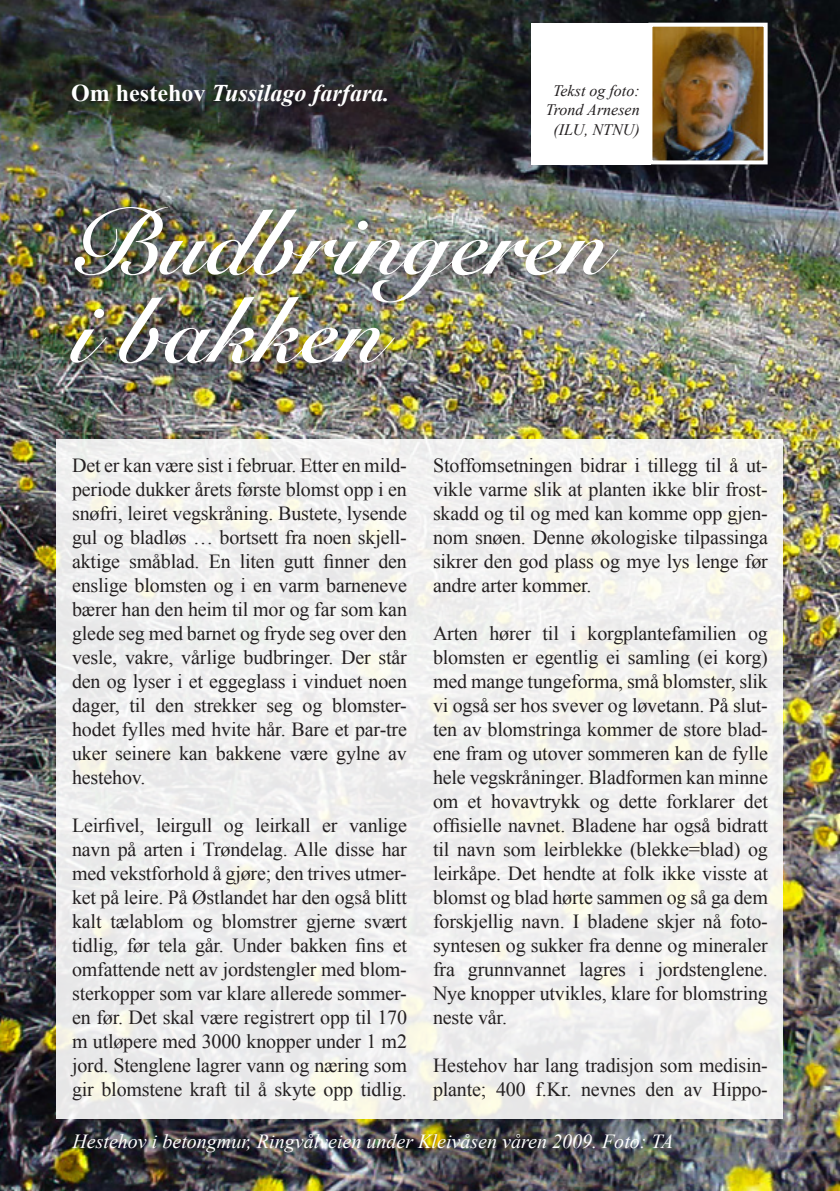
<style>
.page{position:relative;width:840px;height:1191px;background:#fff}
.page>*{position:absolute;margin:0;border:0;box-sizing:border-box;transform-origin:0 0}
.t1{font:92.4px/88px "Snell Roundhand Bold Script";color:#fff}
.Mellomtittel{font:italic 700 24px "Times New Roman";color:#fff}
.Brødtekst{font:20px/24px "Times New Roman";letter-spacing:-.01em;color:#231f20;text-align:justify}
.t2{font:italic 20px "Times New Roman";color:#fff}
.betegnelse{font:italic 16px "Times New Roman";color:#231f20}
.s1{font-style:normal}
</style>
<div class="page">
<img style="left:0;top:0;width:839px;height:1191px">
<div style="left:57px;top:439px;width:725px;height:680px;background:#f0f0ef"></div>
<img style="left:653px;top:28px;width:109px;height:131px">
<div style="left:648px;top:23px;width:119px;height:141px;border:4px solid #fff"></div>
<div style="left:67px;top:203px;width:570px;height:180px;background:#231f20;opacity:.45"></div>
<div style="left:530px;top:23px;width:120px;height:141px;background:#fff"></div>
<p class="Mellomtittel" style="left:71px;top:77px;width:319px"><span class="s1">Om hestehov</span> Tussilago farfara.</p>
<p class="betegnelse" style="left:552px;top:80px;width:88px">Tekst og foto:</p>
<p class="betegnelse" style="left:545px;top:99px;width:95px">Trond Arnesen</p>
<p class="betegnelse" style="left:553px;top:118px;width:88px">(ILU, NTNU)</p>
<p class="t1" style="left:72px;top:201px;width:537px">Budbringeren i bakken</p>
<p class="Brødtekst" style="left:72px;top:453px;width:336px">Det er kan være sist i februar. Etter en mild&shy;periode dukker årets første blomst opp i en snøfri, leiret vegskråning. Bustete, lysende gul og bladløs … bortsett fra noen skjell&shy;aktige småblad. En liten gutt finner den enslige blomsten og i en varm barneneve bærer han den heim til mor og far som kan glede seg med barnet og fryde seg over den vesle, vakre, vårlige budbringer. Der står den og lyser i et eggeglass i vinduet noen dager, til den strekker seg og blomster&shy;hodet fylles med hvite hår. Bare et par-tre uker seinere kan bakkene være gylne av hestehov.</p>
<p class="Brødtekst" style="left:72px;top:813px;width:336px">Leirfivel, leirgull og leirkall er vanlige navn på arten i Trøndelag. Alle disse har med vekstforhold å gjøre; den trives utmer&shy;ket på leire. På Østlandet har den også blitt kalt tælablom og blomstrer gjerne svært tidlig, før tela går. Under bakken fins et omfattende nett av jordstengler med blom&shy;sterkopper som var klare allerede sommer&shy;en før. Det skal være registrert opp til 170 m utløpere med 3000 knopper under 1 m2 jord. Stenglene lagrer vann og næring som gir blomstene kraft til å skyte opp tidlig.</p>
<p class="Brødtekst" style="left:433px;top:453px;width:336px">Stoffomsetningen bidrar i tillegg til å ut&shy;vikle varme slik at planten ikke blir frost&shy;skadd og til og med kan komme opp gjen&shy;nom snøen. Denne økologiske tilpassinga sikrer den god plass og mye lys lenge før andre arter kommer.</p>
<p class="Brødtekst" style="left:433px;top:621px;width:336px">Arten hører til i korgplantefamilien og blomsten er egentlig ei samling (ei korg) med mange tungeforma, små blomster, slik vi også ser hos svever og løvetann. På slut&shy;ten av blomstringa kommer de store blad&shy;ene fram og utover sommeren kan de fylle hele vegskråninger. Bladformen kan minne om et hovavtrykk og dette forklarer det offisielle navnet. Bladene har også bidratt til navn som leirblekke (blekke=blad) og leirkåpe. Det hendte at folk ikke visste at blomst og blad hørte sammen og så ga dem forskjellig navn. I bladene skjer nå foto&shy;syntesen og sukker fra denne og mineraler fra grunnvannet lagres i jordstenglene.<br>Nye knopper utvikles, klare for blomstring neste vår.</p>
<p class="Brødtekst" style="left:433px;top:1053px;width:336px">Hestehov har lang tradisjon som medisin&shy;plante; 400 f.Kr. nevnes den av Hippo-</p>
<p class="t2" style="left:72px;top:1127px;width:602px">Hestehov i betongmur, Ringvålveien under Kleivåsen våren 2009. Foto: TA</p>
</div>
